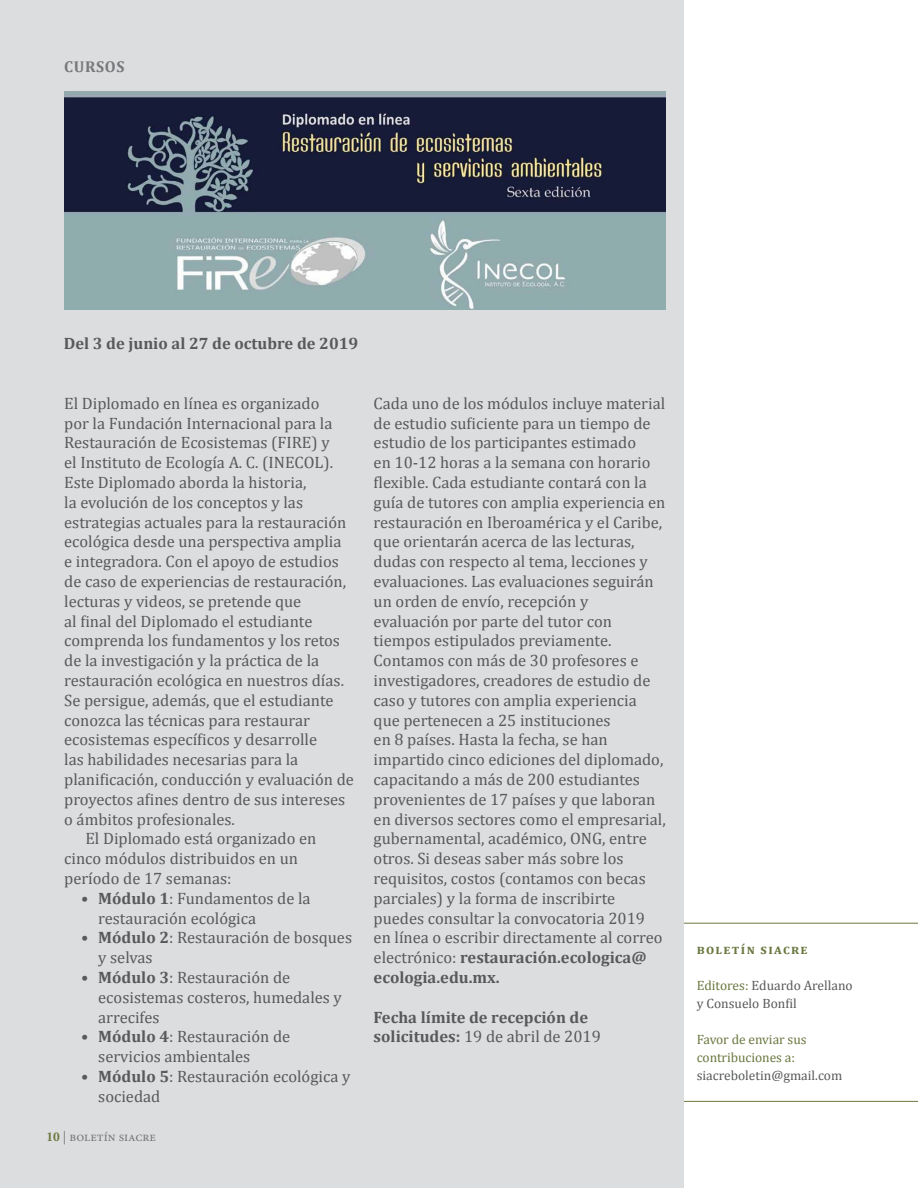
<style>
.page{position:relative;width:918px;height:1188px;background:#fff}
.page>*{position:absolute;margin:0;border:0;box-sizing:border-box;transform-origin:0 0}
.t1{font:16.5px/19.8px "Cambria";color:#58595b}
.t2{font:700 16.5px/19.8px "Cambria";color:#58595b}
.t3{font:700 15.75px "Cambria";letter-spacing:.04em;color:#77787b}
.t4{font:13.5px/18px "Cambria";color:#58595b}
.t5{font:13.5px/18px "Cambria";letter-spacing:-.005em;color:#6a7840}
.t6{font:13.5px "Minion Pro";letter-spacing:-.005em;color:#77787b}
.t7{font:700 13.5px "Cambria";letter-spacing:.1em;color:#6a7840}
.s1{font-weight:700}
.s2{font-weight:700;color:#6a7840}
.s3{font-weight:400}
.s4{color:#6a7840}
</style>
<div class="page">
<div style="left:0;top:0;width:684px;height:1188px;background:#dcddde"></div>
<img style="left:64px;top:92px;width:602px;height:218px">
<hr style="left:684px;top:923px;width:234px;height:1px;background:#6a7840">
<hr style="left:684px;top:1101px;width:234px;height:1px;background:#6a7840">
<p class="t3" style="left:64px;top:56px;width:62px">CURSOS</p>
<p class="t2" style="left:64px;top:333px;width:296px">Del 3 de junio al 27 de octubre de 2019</p>
<p class="t1" style="left:64px;top:393px;width:257px">El Diplomado en línea es organizado</p>
<p class="t1" style="left:64px;top:413px;width:270px">por la Fundación Internacional para la</p>
<p class="t1" style="left:64px;top:433px;width:267px">Restauración de Ecosistemas (FIRE) y</p>
<p class="t1" style="left:64px;top:453px;width:270px">el Instituto de Ecología A. C. (INECOL).</p>
<p class="t1" style="left:64px;top:472px;width:244px">Este Diplomado aborda la historia,</p>
<p class="t1" style="left:64px;top:492px;width:240px">la evolución de los conceptos y las</p>
<p class="t1" style="left:64px;top:512px;width:284px">estrategias actuales para la restauración</p>
<p class="t1" style="left:64px;top:532px;width:279px">ecológica desde una perspectiva amplia</p>
<p class="t1" style="left:64px;top:552px;width:276px">e integradora. Con el apoyo de estudios</p>
<p class="t1" style="left:64px;top:571px;width:283px">de caso de experiencias de restauración,</p>
<p class="t1" style="left:64px;top:591px;width:239px">lecturas y videos, se pretende que</p>
<p class="t1" style="left:64px;top:611px;width:250px">al final del Diplomado el estudiante</p>
<p class="t1" style="left:64px;top:631px;width:277px">comprenda los fundamentos y los retos</p>
<p class="t1" style="left:64px;top:651px;width:256px">de la investigación y la práctica de la</p>
<p class="t1" style="left:64px;top:670px;width:281px">restauración ecológica en nuestros días.</p>
<p class="t1" style="left:64px;top:690px;width:271px">Se persigue, además, que el estudiante</p>
<p class="t1" style="left:64px;top:710px;width:247px">conozca las técnicas para restaurar</p>
<p class="t1" style="left:64px;top:730px;width:254px">ecosistemas específicos y desarrolle</p>
<p class="t1" style="left:64px;top:750px;width:236px">las habilidades necesarias para la</p>
<p class="t1" style="left:64px;top:769px;width:291px">planificación, conducción y evaluación de</p>
<p class="t1" style="left:64px;top:789px;width:283px">proyectos afines dentro de sus intereses</p>
<p class="t1" style="left:64px;top:809px;width:172px">o ámbitos profesionales.</p>
<p class="t1" style="left:85px;top:829px;width:232px">El Diplomado está organizado en</p>
<p class="t1" style="left:64px;top:849px;width:235px">cinco módulos distribuidos en un</p>
<p class="t1" style="left:64px;top:868px;width:169px">período de 17 semanas:</p>
<p class="t1" style="left:98px;top:888px;width:214px;text-indent:-17px"><span class="s1">• Módulo 1</span>: Fundamentos de la restauración ecológica</p>
<p class="t1" style="left:98px;top:928px;width:255px;text-indent:-17px"><span class="s1">• Módulo 2</span>: Restauración de bosques y selvas</p>
<p class="t1" style="left:98px;top:967px;width:245px;text-indent:-17px"><span class="s1">• Módulo 3</span>: Restauración de ecosistemas costeros, humedales y arrecifes</p>
<p class="t1" style="left:98px;top:1027px;width:194px;text-indent:-17px"><span class="s1">• Módulo 4</span>: Restauración de servicios ambientales</p>
<p class="t1" style="left:98px;top:1066px;width:254px;text-indent:-17px"><span class="s1">• Módulo 5</span>: Restauración ecológica y sociedad</p>
<p class="t6" style="left:46px;top:1128px;width:111px"><span class="s2">10</span> | boletín siacre</p>
<p class="t1" style="left:374px;top:393px;width:294px">Cada uno de los módulos incluye material de estudio suficiente para un tiempo de estudio de los participantes estimado<br>en 10-12 horas a la semana con horario flexible. Cada estudiante contará con la guía de tutores con amplia experiencia en restauración en Iberoamérica y el Caribe, que orientarán acerca de las lecturas, dudas con respecto al tema, lecciones y evaluaciones. Las evaluaciones seguirán un orden de envío, recepción y evaluación por parte del tutor con tiempos estipulados previamente.<br>Contamos con más de 30 profesores e investigadores, creadores de estudio de caso y tutores con amplia experiencia que pertenecen a 25 instituciones<br>en 8 países. Hasta la fecha, se han impartido cinco ediciones del diplomado, capacitando a más de 200 estudiantes provenientes de 17 países y que laboran en diversos sectores como el empresarial, gubernamental, académico, ONG, entre otros. Si deseas saber más sobre los requisitos, costos (contamos con becas parciales) y la forma de inscribirte puedes consultar la convocatoria 2019 en línea o escribir directamente al correo electrónico: <span class="s1">restauración.ecologica@ ecologia.edu.mx.</span></p>
<p class="t2" style="left:374px;top:1006px;width:229px">Fecha límite de recepción de solicitudes: <span class="s3">19 de abril de 2019</span></p>
<p class="t7" style="left:697px;top:940px;width:112px">boletín siacre</p>
<p class="t4" style="left:697px;top:976px;width:158px"><span class="s4">Editores:</span> Eduardo Arellano y Consuelo Bonfil</p>
<p class="t5" style="left:697px;top:1030px;width:111px">Favor de enviar sus contribuciones a:</p>
<p class="t4" style="left:697px;top:1066px;width:147px">siacreboletin@gmail.com</p>
</div>
